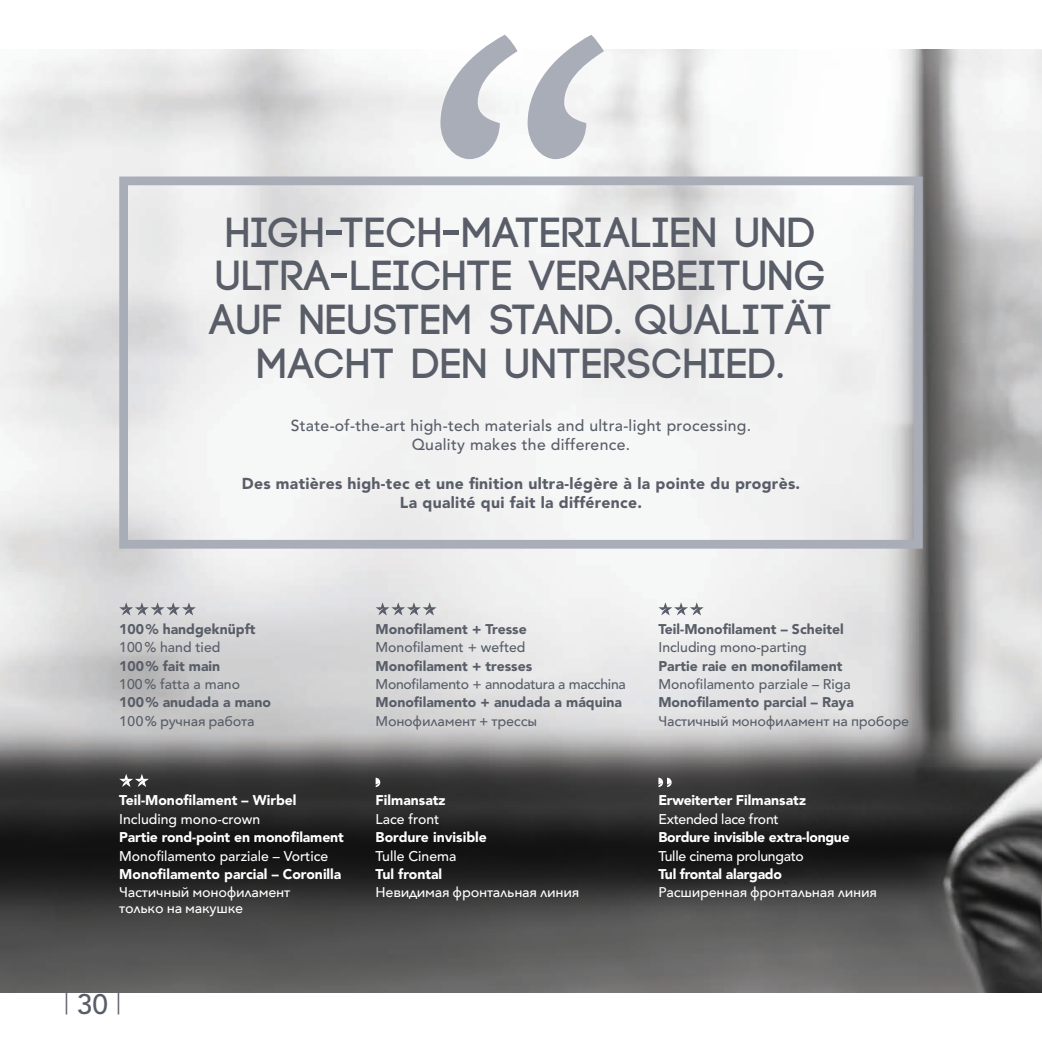
<style>
.page{position:relative;width:1042px;height:1042px;background:#fff}
.page>*{position:absolute;margin:0;border:0;box-sizing:border-box;transform-origin:0 0}
.t1{font:700 42px/43.8px "Code";letter-spacing:.04em;color:#585d68;text-align:center}
.t2{font:300 28px "Avenir";color:#585d68}
.t3{font:900 15.75px/19.2px "Avenir";letter-spacing:.02em;color:#585d68;text-align:center}
.t4{font:500 15.75px/19.2px "Avenir";letter-spacing:.02em;color:#585d68;text-align:center}
.t5{font:900 14px/18.4px "Avenir";color:#585d68}
.t6{font:900 14px/18.4px "Avenir";letter-spacing:-.01em;color:#fff}
.t7{font:500 14px "Avenir Next";letter-spacing:-.02em;color:#fff}
.s1{font-weight:500}
.s2{font-family:"Avenir Next";font-weight:500}
</style>
<div class="page">
<img style="left:0;top:50px;width:1042px;height:942px">
<svg style="left:440px;top:35px;width:164px;height:124px"></svg>
<div style="left:119px;top:176px;width:804px;height:373px;border:9px solid #a9adb7"></div>
<svg style="left:119px;top:602px;width:77px;height:13px"></svg>
<svg style="left:119px;top:774px;width:30px;height:13px"></svg>
<svg style="left:376px;top:602px;width:60px;height:13px"></svg>
<svg style="left:376px;top:778px;width:4px;height:9px"></svg>
<svg style="left:658px;top:602px;width:46px;height:13px"></svg>
<svg style="left:658px;top:778px;width:14px;height:9px"></svg>
<hr style="left:326px;top:230px;width:15px;height:4px;background:#585d68">
<hr style="left:444px;top:230px;width:15px;height:4px;background:#585d68">
<hr style="left:331px;top:274px;width:16px;height:4px;background:#585d68">
<p class="t1" style="left:210px;top:212px;width:623px">HIGH TECH MATERIALIEN UND<br>ULTRA LEICHTE VERARBEITUNG<br>AUF NEUSTEM STAND. QUALITÄT<br>MACHT DEN UNTERSCHIED.</p>
<p class="t4" style="left:291px;top:416px;width:462px">State-of-the-art high-tech materials and ultra-light processing.<br>Quality makes the difference.</p>
<p class="t3" style="left:242px;top:473px;width:560px">Des matières high-tec et une finition ultra-légère à la pointe du progrès.<br>La qualité qui fait la différence.</p>
<p class="t5" style="left:119px;top:620px;width:153px">100% handgeknüpft<br><span class="s1">100% hand tied<br></span>100% fait main<br><span class="s1">100% fatta a mano<br></span>100% anudada a mano<br><span class="s2">100 % ручная работа</span></p>
<p class="t6" style="left:119px;top:791px;width:226px">Teil-Monofilament – Wirbel<br><span class="s1">Including mono-crown<br></span>Partie rond-point en monofilament<br><span class="s1">Monofilamento parziale – Vortice<br></span>Monofilamento parcial – Coronilla<br><span class="s2">Частичный монофиламент</span></p>
<p class="t7" style="left:119px;top:896px;width:125px">только на макушке</p>
<p class="t2" style="left:63px;top:987px;width:60px">| <span class="s1">30</span> |</p>
<p class="t5" style="left:376px;top:620px;width:252px">Monofilament + Tresse<br><span class="s1">Monofilament + wefted<br></span>Monofilament + tresses<br><span class="s1">Monofilamento + annodatura a macchina<br></span>Monofilamento + anudada a máquina<br><span class="s2">Монофиламент + трессы</span></p>
<p class="t6" style="left:376px;top:791px;width:205px">Filmansatz<br><span class="s1">Lace front<br></span>Bordure invisible<br><span class="s1">Tulle Cinema<br></span>Tul frontal<br><span class="s2">Невидимая фронтальная линия</span></p>
<p class="t5" style="left:658px;top:620px;width:252px">Teil-Monofilament – Scheitel<br><span class="s1">Including mono-parting<br></span>Partie raie en monofilament<br><span class="s1">Monofilamento parziale – Riga<br></span>Monofilamento parcial – Raya<br><span class="s2">Частичный монофиламент на проборе</span></p>
<p class="t6" style="left:658px;top:791px;width:220px">Erweiterter Filmansatz<br><span class="s1">Extended lace front<br></span>Bordure invisible extra-longue<br><span class="s1">Tulle cinema prolungato<br></span>Tul frontal alargado<br><span class="s2">Расширенная фронтальная линия</span></p>
</div>
